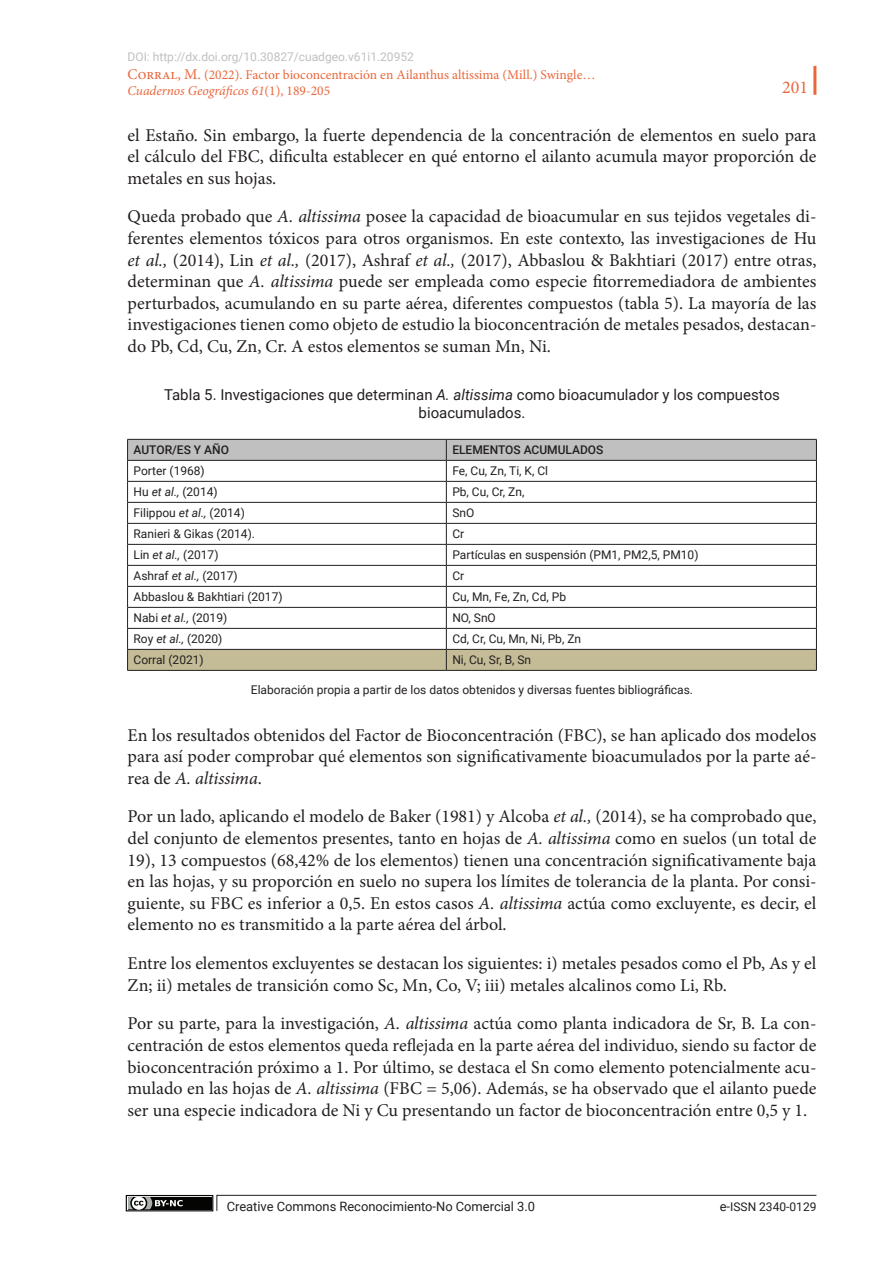
<style>
.page{position:relative;width:893px;height:1263px;background:#fff}
.page>*{position:absolute;margin:0;border:0;box-sizing:border-box;transform-origin:0 0}
.t1{font:18px/21.6px "Minion Pro";color:#231f20;text-align:justify}
.t2{font:18px "Minion Pro";color:#ea663b}
.sps_tablas_titulo{font:15px/18px "Roboto";color:#231f20;text-align:center}
.t3{font:13.5px/16.2px "Minion Pro";color:#ea663b}
.t4{font:12.9px "Roboto";color:#231f20}
.sps_tablas_texto{font:12px "Roboto";color:#231f20}
.sps_tablas_notas{font:12px "Roboto";color:#231f20}
.t5{font:12px "Roboto";color:#c0c0c0}
.sps_tablas_epig{font:500 12px "Roboto";color:#231f20}
.s1{font-size:15px}
.s2{font-style:italic}
.s3{font-size:12.9px}
</style>
<div class="page">
<hr style="left:813px;top:66px;width:3px;height:29px;background:#ea663b">
<svg style="left:216px;top:1195px;width:601px;height:16px"></svg>
<div style="left:126px;top:1195px;width:87px;height:16px;border:1px solid #040503"></div>
<div style="left:128px;top:1197px;width:83px;height:12px;background:#040503"></div>
<svg style="left:128px;top:1197px;width:55px;height:12px"></svg>
<svg style="left:127px;top:439px;width:690px;height:231px"></svg>
<hr style="left:127px;top:670px;width:319px;height:1px;background:#231f20">
<hr style="left:446px;top:670px;width:371px;height:1px;background:#231f20">
<p class="t5" style="left:128px;top:48px;width:288px">DOI: http://dx.doi.org/10.30827/cuadgeo.v61i1.20952</p>
<p class="t3" style="left:128px;top:66px;width:469px"><span class="s1">Corral, M.</span> (2022). Factor bioconcentración en Ailanthus altissima (Mill.) Swingle…<br><span class="s2">Cuadernos Geográficos 61</span>(1), 189-205</p>
<p class="t1" style="left:128px;top:124px;width:690px">el Estaño. Sin embargo, la fuerte dependencia de la concentración de elementos en suelo para el cálculo del FBC, dificulta establecer en qué entorno el ailanto acumula mayor proporción de metales en sus hojas.</p>
<p class="t1" style="left:128px;top:206px;width:690px">Queda probado que <span class="s2">A. altissima</span> posee la capacidad de bioacumular en sus tejidos vegetales di&shy;ferentes elementos tóxicos para otros organismos. En este contexto, las investigaciones de Hu <span class="s2">et al.,</span> (2014), Lin <span class="s2">et al.,</span> (2017), Ashraf <span class="s2">et al.,</span> (2017), Abbaslou &amp; Bakhtiari (2017) entre otras, determinan que <span class="s2">A. altissima</span> puede ser empleada como especie fitorremediadora de ambientes perturbados, acumulando en su parte aérea, diferentes compuestos (tabla 5). La mayoría de las investigaciones tienen como objeto de estudio la bioconcentración de metales pesados, destacan&shy;do Pb, Cd, Cu, Zn, Cr. A estos elementos se suman Mn, Ni.</p>
<p class="sps_tablas_titulo" style="left:164px;top:385px;width:617px">Tabla 5. Investigaciones que determinan <span class="s2">A. altissima</span> como bioacumulador y los compuestos bioacumulados.</p>
<p class="sps_tablas_epig" style="left:134px;top:442px;width:97px">AUTOR/ES Y AÑO</p>
<p class="sps_tablas_epig" style="left:452px;top:442px;width:153px">ELEMENTOS ACUMULADOS</p>
<p class="sps_tablas_texto" style="left:134px;top:463px;width:73px">Porter (1968)</p>
<p class="sps_tablas_texto" style="left:452px;top:463px;width:97px">Fe, Cu, Zn, Ti, K, Cl</p>
<p class="sps_tablas_texto" style="left:134px;top:484px;width:86px">Hu <span class="s2">et al.,</span> (2014)</p>
<p class="sps_tablas_texto" style="left:452px;top:484px;width:74px">Pb, Cu, Cr, Zn,</p>
<p class="sps_tablas_texto" style="left:134px;top:505px;width:113px">Filippou <span class="s2">et al.,</span> (2014)</p>
<p class="sps_tablas_texto" style="left:452px;top:505px;width:23px">SnO</p>
<p class="sps_tablas_texto" style="left:134px;top:526px;width:123px">Ranieri &amp; Gikas (2014).</p>
<p class="sps_tablas_texto" style="left:452px;top:526px;width:13px">Cr</p>
<p class="sps_tablas_texto" style="left:134px;top:547px;width:86px">Lin <span class="s2">et al.,</span> (2017)</p>
<p class="sps_tablas_texto" style="left:452px;top:547px;width:248px">Partículas en suspensión (PM1, PM2,5, PM10)</p>
<p class="sps_tablas_texto" style="left:134px;top:568px;width:106px">Ashraf <span class="s2">et al.,</span> (2017)</p>
<p class="sps_tablas_texto" style="left:452px;top:568px;width:13px">Cr</p>
<p class="sps_tablas_texto" style="left:134px;top:589px;width:151px">Abbaslou &amp; Bakhtiari (2017)</p>
<p class="sps_tablas_texto" style="left:452px;top:589px;width:115px">Cu, Mn, Fe, Zn, Cd, Pb</p>
<p class="sps_tablas_texto" style="left:134px;top:610px;width:95px">Nabi <span class="s2">et al.,</span> (2019)</p>
<p class="sps_tablas_texto" style="left:452px;top:610px;width:45px">NO, SnO</p>
<p class="sps_tablas_texto" style="left:134px;top:631px;width:90px">Roy <span class="s2">et al.,</span> (2020)</p>
<p class="sps_tablas_texto" style="left:452px;top:631px;width:130px">Cd, Cr, Cu, Mn, Ni, Pb, Zn</p>
<p class="sps_tablas_texto" style="left:134px;top:652px;width:72px">Corral (2021)</p>
<p class="sps_tablas_texto" style="left:452px;top:652px;width:80px">Ni, Cu, Sr, B, Sn</p>
<p class="sps_tablas_notas" style="left:251px;top:681px;width:444px">Elaboración propia a partir de los datos obtenidos y diversas fuentes bibliográficas.</p>
<p class="t1" style="left:128px;top:724px;width:690px">En los resultados obtenidos del Factor de Bioconcentración (FBC), se han aplicado dos modelos para así poder comprobar qué elementos son significativamente bioacumulados por la parte aé&shy;rea de <span class="s2">A. altissima</span>.</p>
<p class="t1" style="left:128px;top:806px;width:690px">Por un lado, aplicando el modelo de Baker (1981) y Alcoba <span class="s2">et al.,</span> (2014), se ha comprobado que, del conjunto de elementos presentes, tanto en hojas de <span class="s2">A. altissima</span> como en suelos (un total de 19), 13 compuestos (68,42% de los elementos) tienen una concentración significativamente baja en las hojas, y su proporción en suelo no supera los límites de tolerancia de la planta. Por consi&shy;guiente, su FBC es inferior a 0,5. En estos casos <span class="s2">A. altissima</span> actúa como excluyente, es decir, el elemento no es transmitido a la parte aérea del árbol.</p>
<p class="t1" style="left:128px;top:952px;width:690px">Entre los elementos excluyentes se destacan los siguientes: i) metales pesados como el Pb, As y el<br>Zn; ii) metales de transición como Sc, Mn, Co, V; iii) metales alcalinos como Li, Rb.</p>
<p class="t1" style="left:128px;top:1013px;width:690px">Por su parte, para la investigación, <span class="s2">A. altissima</span> actúa como planta indicadora de Sr, B. La con&shy;centración de estos elementos queda reflejada en la parte aérea del individuo, siendo su factor de bioconcentración próximo a 1. Por último, se destaca el Sn como elemento potencialmente acu&shy;mulado en las hojas de <span class="s2">A. altissima</span> (FBC = 5,06). Además, se ha observado que el ailanto puede ser una especie indicadora de Ni y Cu presentando un factor de bioconcentración entre 0,5 y 1.</p>
<p class="t2" style="left:782px;top:75px;width:27px">201</p>
<p class="t4" style="left:227px;top:1197px;width:310px">Creative Commons Reconocimiento-No Comercial 3.0</p>
<p class="sps_tablas_notas" style="left:720px;top:1198px;width:98px"><span class="s3">e-</span>ISSN 2340-0129</p>
</div>
